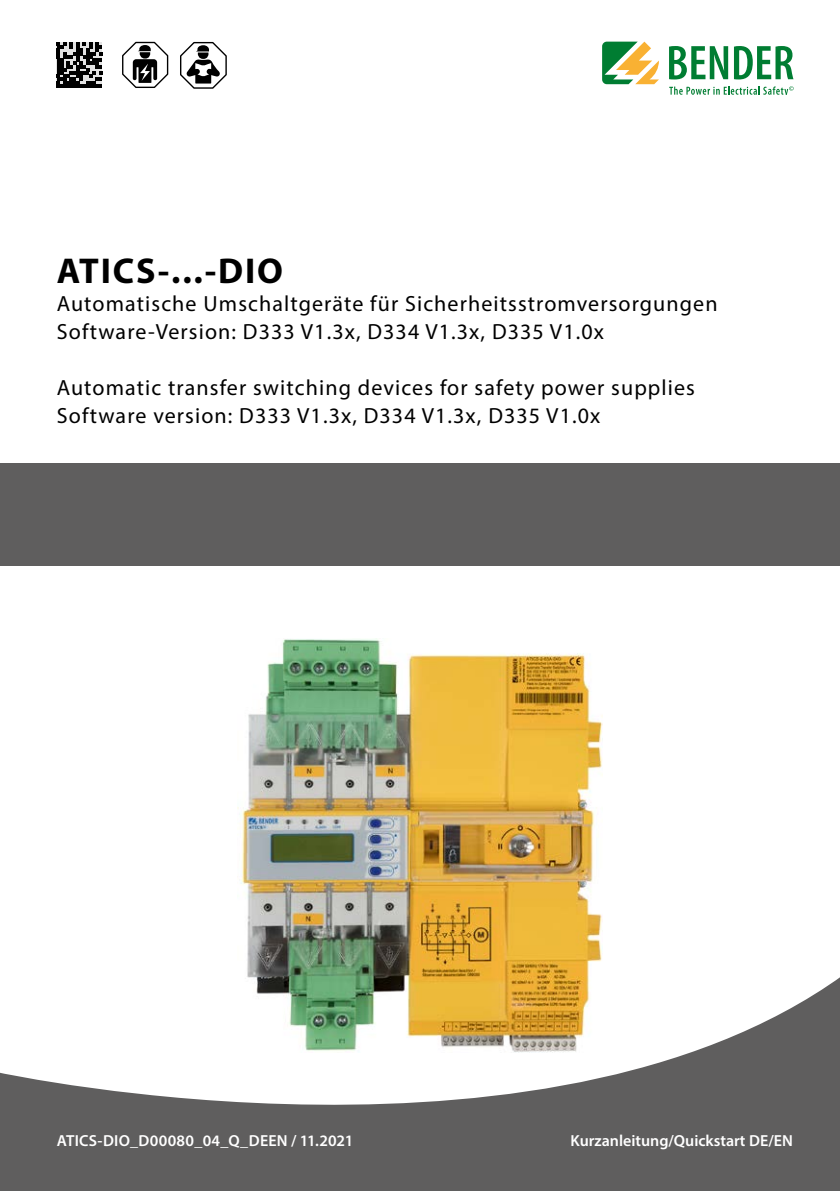
<style>
.page{position:relative;width:840px;height:1191px;background:#fff}
.page>*{position:absolute;margin:0;border:0;box-sizing:border-box;transform-origin:0 0}
.t1{font:700 36px "Myriad Pro";letter-spacing:.05em;color:#000}
.t2{font:22px/28px "Myriad Pro";letter-spacing:.05em;color:#000}
.t3{font:600 16px "Myriad Pro";color:#fff}
</style>
<div class="page">
<svg style="left:0;top:978px;width:839px;height:213px;fill:#5f5e5e"></svg>
<div style="left:0;top:463px;width:839px;height:102px;background:#5f5e5e"></div>
<svg style="left:669px;top:86px;width:124px;height:9px"></svg>
<svg style="left:669px;top:46px;width:58px;height:33px"></svg>
<svg style="left:734px;top:46px;width:59px;height:33px"></svg>
<svg style="left:602px;top:42px;width:56px;height:42px"></svg>
<svg style="left:180px;top:42px;width:47px;height:47px"></svg>
<svg style="left:122px;top:42px;width:46px;height:46px"></svg>
<img style="left:237px;top:638px;width:365px;height:415px">
<hr style="left:57px;top:84px;width:45px;height:4px;background:#000">
<svg style="left:57px;top:42px;width:45px;height:42px;background:#4f4f4f"></svg>
<h1 class="t1" style="left:57px;top:247px;width:227px">ATICS-...-DIO</h1>
<p class="t2" style="left:57px;top:289px;width:662px">Automatische Umschaltgeräte für Sicherheitsstromversorgungen<br>Software-Version: D333 V1.3x, D334 V1.3x, D335 V1.0x</p>
<p class="t2" style="left:57px;top:373px;width:639px">Automatic transfer switching devices for safety power supplies<br>Software version: D333 V1.3x, D334 V1.3x, D335 V1.0x</p>
<p class="t3" style="left:57px;top:1130px;width:298px">ATICS-DIO_D00080_04_Q_DEEN / 11.2021</p>
<p class="t3" style="left:570px;top:1130px;width:224px">Kurzanleitung/Quickstart DE/EN</p>
</div>
